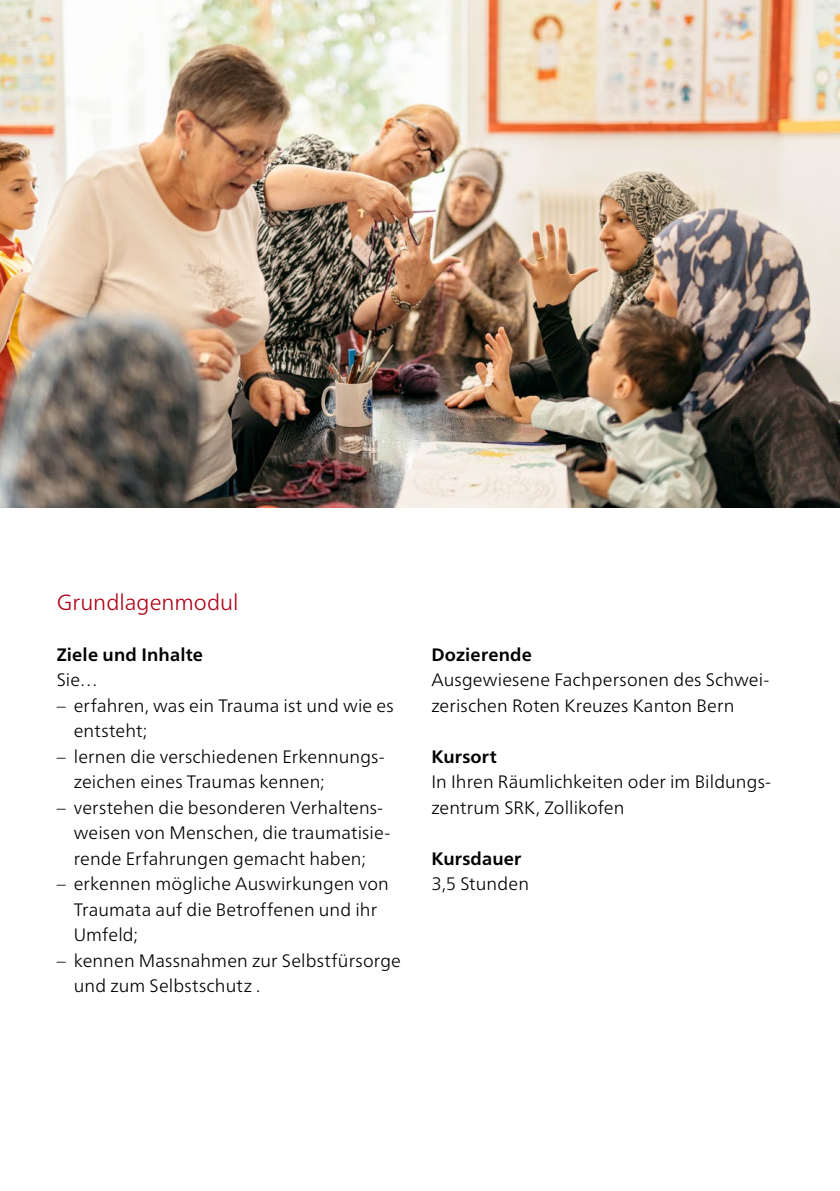
<style>
.page{position:relative;width:840px;height:1191px;background:#fff}
.page>*{position:absolute;margin:0;border:0;box-sizing:border-box;transform-origin:0 0}
.t1{font:300 22px "Frutiger Neue LTW1 G";color:#b00217}
.t2{font:300 18px/25.6px "Frutiger Neue LTW1 G";letter-spacing:.01em;color:#000}
.t3{font:700 18px "Frutiger Neue LTW1 G";letter-spacing:.01em;color:#000}
</style>
<div class="page">
<hr style="left:839px;top:0;width:1px;height:507px;background:#b00217">
<img style="left:0;top:0;width:839px;height:507px">
<p class="t1" style="left:57px;top:588px;width:183px">Grundlagenmodul</p>
<p class="t3" style="left:57px;top:644px;width:147px">Ziele und Inhalte</p>
<p class="t2" style="left:57px;top:667px;width:43px">Sie…</p>
<p class="t2" style="left:74px;top:692px;width:321px;text-indent:-17px">– erfahren, was ein Trauma ist und wie es entsteht;</p>
<p class="t2" style="left:74px;top:743px;width:311px;text-indent:-17px">– lernen die verschiedenen Erkennungs&shy;zeichen eines Traumas kennen;</p>
<p class="t2" style="left:74px;top:794px;width:318px;text-indent:-17px">– verstehen die besonderen Verhaltens&shy;weisen von Menschen, die traumatisie&shy;rende Erfahrungen gemacht haben;</p>
<p class="t2" style="left:74px;top:871px;width:316px;text-indent:-17px">– erkennen mögliche Auswirkungen von<br>Traumata auf die Betroffenen und ihr<br>Umfeld;</p>
<p class="t2" style="left:74px;top:947px;width:328px;text-indent:-17px">– kennen Massnahmen zur Selbstfürsorge und zum Selbstschutz .</p>
<p class="t3" style="left:431px;top:644px;width:102px">Dozierende</p>
<p class="t2" style="left:431px;top:667px;width:339px">Ausgewiesene Fachpersonen des Schwei&shy;zerischen Roten Kreuzes Kanton Bern</p>
<p class="t3" style="left:431px;top:746px;width:67px">Kursort</p>
<p class="t2" style="left:431px;top:769px;width:341px">In Ihren Räumlichkeiten oder im Bildungs&shy;zentrum SRK, Zollikofen</p>
<p class="t3" style="left:431px;top:848px;width:91px">Kursdauer</p>
<p class="t2" style="left:431px;top:871px;width:99px">3,5 Stunden</p>
</div>
